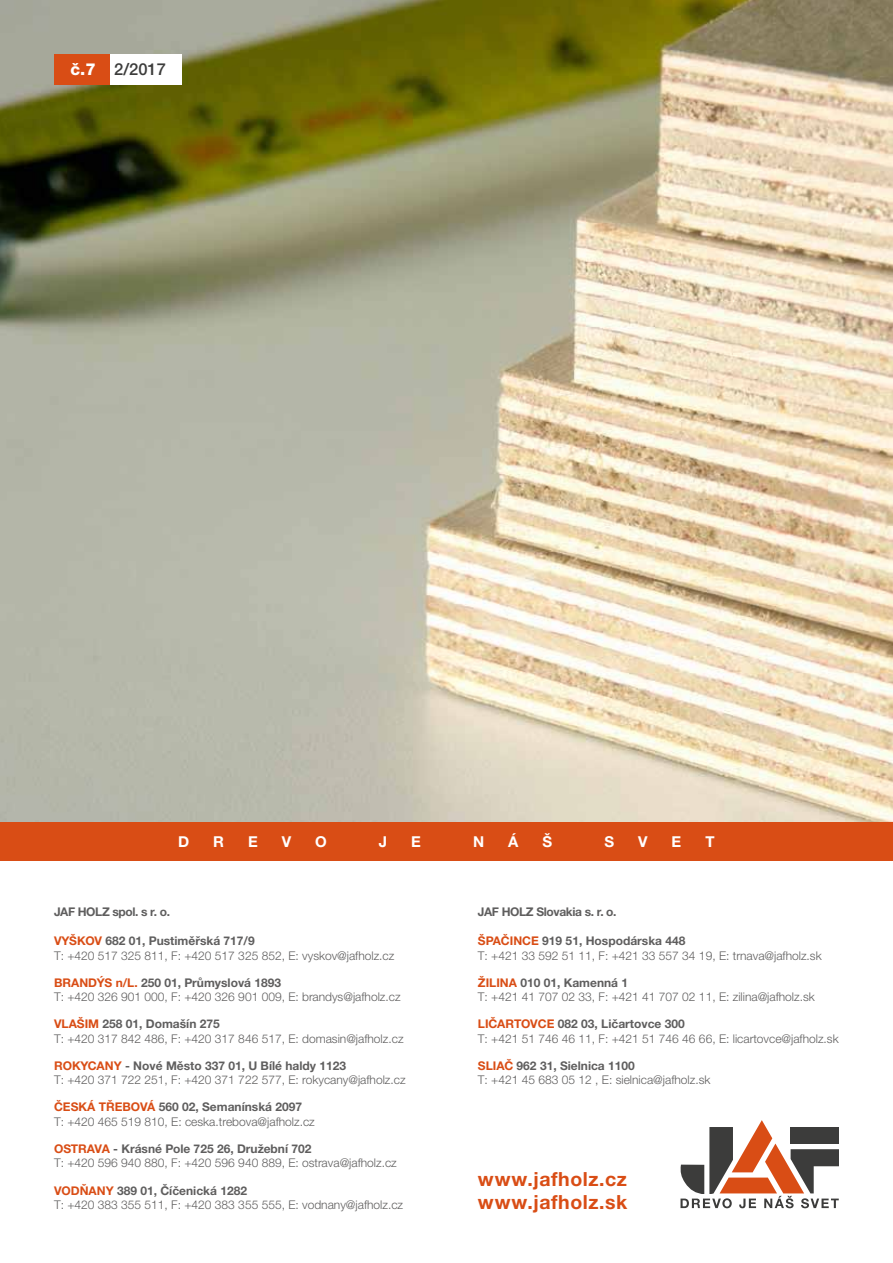
<style>
.page{position:relative;width:893px;height:1263px;background:#fff}
.page>*{position:absolute;margin:0;border:0;box-sizing:border-box;transform-origin:0 0}
.t1{font:700 19.5px/23.4px "Helvetica Neue LTW1 G";letter-spacing:.03em;color:#d94d15}
.t2{font:500 16.5px "Helvetica Neue LTW1 G";color:#3c3c3b}
.t3{font:700 15px "Helvetica Neue LTW1 G";color:#fff}
.t4{font:300 12px/14.4px "Helvetica Neue LTW1 G";color:#5f5e5e}
.t5{font:700 12px "Helvetica Neue LTW1 G";letter-spacing:-.03em;color:#5f5e5e}
.s1{font-weight:800;color:#fff}
.s2{font-weight:700;color:#d94d15}
.s3{font-weight:700}
</style>
<div class="page">
<img style="left:0;top:0;width:893px;height:823px">
<div style="left:0;top:823px;width:893px;height:38px;background:#d94d15"></div>
<div style="left:54px;top:54px;width:57px;height:31px;background:#d94d15"></div>
<div style="left:111px;top:54px;width:71px;height:31px;background:#fff"></div>
<svg style="left:680px;top:1120px;width:159px;height:88px"></svg>
<h2 class="t2" style="left:71px;top:60px;width:97px"><span class="s1">č.7</span> 2/2017</h2>
<p class="t3" style="left:178px;top:832px;width:13px">D</p>
<p class="t3" style="left:213px;top:832px;width:12px">R</p>
<p class="t3" style="left:248px;top:832px;width:11px">E</p>
<p class="t3" style="left:282px;top:832px;width:11px">V</p>
<p class="t3" style="left:315px;top:832px;width:13px">O</p>
<p class="t3" style="left:379px;top:832px;width:10px">J</p>
<p class="t3" style="left:411px;top:832px;width:11px">E</p>
<p class="t3" style="left:473px;top:832px;width:13px">N</p>
<p class="t3" style="left:508px;top:832px;width:12px">Á</p>
<p class="t3" style="left:542px;top:832px;width:11px">Š</p>
<p class="t3" style="left:604px;top:832px;width:11px">S</p>
<p class="t3" style="left:638px;top:832px;width:11px">V</p>
<p class="t3" style="left:672px;top:832px;width:11px">E</p>
<p class="t3" style="left:705px;top:832px;width:11px">T</p>
<p class="t5" style="left:54px;top:904px;width:118px">JAF HOLZ spol. s r. o.</p>
<p class="t5" style="left:478px;top:904px;width:140px">JAF HOLZ Slovakia s. r. o.</p>
<p class="t4" style="left:54px;top:934px;width:342px"><span class="s2">VYŠKOV</span> <span class="s3">682 01, Pustiměřská 717/9<br></span>T: +420 517 325 811, F: +420 517 325 852, E: vyskov@jafholz.cz</p>
<p class="t4" style="left:54px;top:975px;width:348px"><span class="s2">BRANDÝS n/L.</span> <span class="s3">250 01, Průmyslová 1893<br></span>T: +420 326 901 000, F: +420 326 901 009, E: brandys@jafholz.cz</p>
<p class="t4" style="left:54px;top:1017px;width:351px"><span class="s2">VLAŠIM</span> <span class="s3">258 01, Domašín 275<br></span>T: +420 317 842 486, F: +420 317 846 517, E: domasin@jafholz.cz</p>
<p class="t4" style="left:54px;top:1058px;width:353px"><span class="s2">ROKYCANY</span> <span class="s3">- Nové Město 337 01, U Bílé haldy 1123<br></span>T: +420 371 722 251, F: +420 371 722 577, E: rokycany@jafholz.cz</p>
<p class="t4" style="left:54px;top:1100px;width:262px"><span class="s2">ČESKÁ TŘEBOVÁ</span> <span class="s3">560 02, Semanínská 2097<br></span>T: +420 465 519 810, E: ceska.trebova@jafholz.cz</p>
<p class="t4" style="left:54px;top:1141px;width:344px"><span class="s2">OSTRAVA</span> <span class="s3">- Krásné Pole 725 26, Družební 702<br></span>T: +420 596 940 880, F: +420 596 940 889, E: ostrava@jafholz.cz</p>
<p class="t4" style="left:54px;top:1183px;width:351px"><span class="s2">VODŇANY</span> <span class="s3">389 01, Číčenická 1282<br></span>T: +420 383 355 511, F: +420 383 355 555, E: vodnany@jafholz.cz</p>
<p class="t4" style="left:478px;top:934px;width:345px"><span class="s2">ŠPAČINCE</span> <span class="s3">919 51, Hospodárska 448<br></span>T: +421 33 592 51 11, F: +421 33 557 34 19, E: trnava@jafholz.sk</p>
<p class="t4" style="left:478px;top:975px;width:338px"><span class="s2">ŽILINA</span> <span class="s3">010 01, Kamenná 1<br></span>T: +421 41 707 02 33, F: +421 41 707 02 11, E: zilina@jafholz.sk</p>
<p class="t4" style="left:478px;top:1017px;width:362px"><span class="s2">LIČARTOVCE</span> <span class="s3">082 03, Ličartovce 300<br></span>T: +421 51 746 46 11, F: +421 51 746 46 66, E: licartovce@jafholz.sk</p>
<p class="t4" style="left:478px;top:1058px;width:234px"><span class="s2">SLIAČ</span> <span class="s3">962 31, Sielnica 1100<br></span>T: +421 45 683 05 12 , E: sielnica@jafholz.sk</p>
<h1 class="t1" style="left:478px;top:1167px;width:151px">www.jafholz.cz www.jafholz.sk</h1>
</div>
